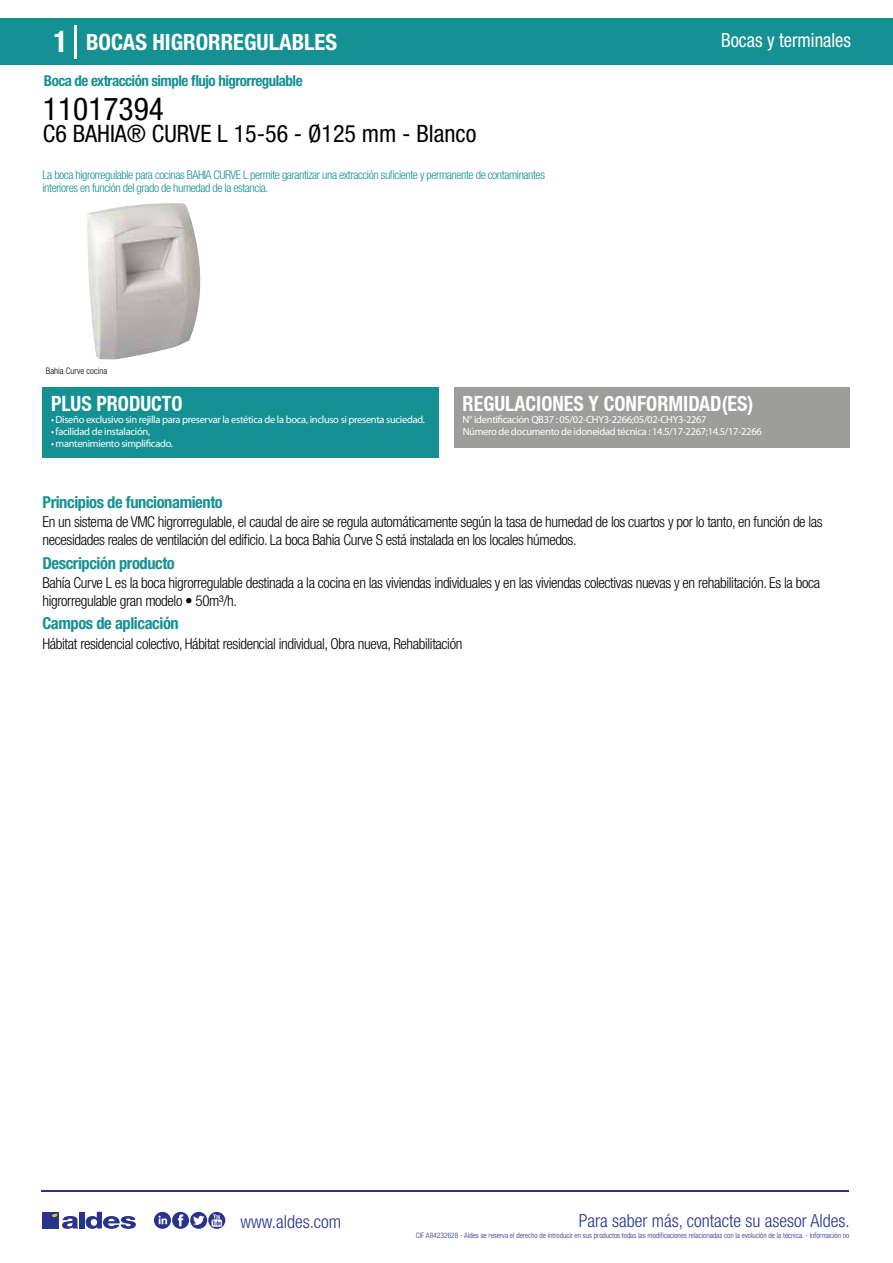
<style>
.page{position:relative;width:893px;height:1263px;background:#fff}
.page>*{position:absolute;margin:0;border:0;box-sizing:border-box;transform-origin:0 0}
.t1{font:condensed 31.5px "Helvetica Neue LT Std";color:#000}
.t2{font:condensed 24px "Helvetica Neue LT Std";color:#000}
.t3{font:700 condensed 22.5px "Helvetica Neue LT Std";color:#fff}
.t4{font:700 condensed 21px "Helvetica Neue";color:#fff;scale:.95 1}
.t5{font:condensed 19.5px "Helvetica Neue LT Std";color:#fff;scale:.95 1}
.t6{font:300 condensed 18px "Helvetica Neue";color:#28348b}
.t7{font:700 condensed 16.5px "Helvetica Neue LT Std";letter-spacing:-.025em;color:#169193}
.t8{font:300 condensed 15px/18px "Helvetica Neue LT Std";letter-spacing:-.025em;color:#000}
.t9{font:700 condensed 15px "Helvetica Neue LT Std";letter-spacing:-.035em;color:#169193}
.t10{font:300 condensed 12px/13.5px "Helvetica Neue LT Std";letter-spacing:-.035em;color:#169193}
.t11{font:10.5px/12px "Myriad Pro";letter-spacing:-.03em;color:#fff}
.t12{font:300 condensed 9px "Helvetica Neue";color:#000}
.t13{font:300 condensed 7.5px "Helvetica Neue";color:#28348b}
.s1{font-size:30px}
</style>
<div class="page">
<img style="left:87px;top:203px;width:114px;height:156px">
<div style="left:0;top:18px;width:893px;height:46px;background:#169193"></div>
<div style="left:454px;top:387px;width:396px;height:61px;background:#9d9d9c"></div>
<div style="left:43px;top:387px;width:396px;height:70px;background:#169193"></div>
<hr style="left:74px;top:25px;width:2px;height:33px;background:#fff">
<hr style="left:41px;top:1190px;width:808px;height:1px;background:#28348b">
<svg style="left:154px;top:1212px;width:71px;height:17px"></svg>
<div style="left:42px;top:1212px;width:17px;height:16px;background:#28348b"></div>
<div style="left:79px;top:1212px;width:5px;height:16px;background:#28348b"></div>
<svg style="left:86px;top:1212px;width:50px;height:17px"></svg>
<svg style="left:52px;top:1213px;width:26px;height:16px"></svg>
<h3 class="t3" style="left:54px;top:28px;width:285px"><span class="s1">1</span> BOCAS HIGRORREGULABLES</h3>
<h3 class="t5" style="left:721px;top:29px;width:138px">Bocas y terminales</h3>
<p class="t9" style="left:44px;top:71px;width:260px">Boca de extracción simple flujo higrorregulable</p>
<h1 class="t1" style="left:43px;top:91px;width:122px">11017394</h1>
<h2 class="t2" style="left:43px;top:120px;width:435px">C6 BAHIA® CURVE L 15-56 - Ø125 mm - Blanco</h2>
<p class="t10" style="left:43px;top:167px;width:504px">La boca higrorregulable para cocinas BAHIA CURVE L permite garantizar una extracción suficiente y permanente de contaminantes interiores en función del grado de humedad de la estancia.</p>
<p class="t12" style="left:46px;top:365px;width:63px">Bahia Curve cocina</p>
<h3 class="t4" style="left:51px;top:391px;width:140px">PLUS PRODUCTO</h3>
<p class="t11" style="left:51px;top:413px;width:376px">• Diseño exclusivo sin rejilla para preservar la estética de la boca, incluso si presenta suciedad.</p>
<p class="t11" style="left:51px;top:425px;width:101px">• facilidad de instalación,</p>
<p class="t11" style="left:51px;top:437px;width:124px">• mantenimiento simplificado.</p>
<p class="t7" style="left:43px;top:492px;width:182px">Principios de funcionamiento</p>
<h3 class="t4" style="left:463px;top:391px;width:308px">REGULACIONES Y CONFORMIDAD(ES)</h3>
<p class="t11" style="left:463px;top:413px;width:301px">N° identificación QB37 : 05/02-CHY3-2266;05/02-CHY3-2267<br>Número de documento de idoneidad técnica : 14.5/17-2267;14.5/17-2266</p>
<p class="t8" style="left:43px;top:513px;width:782px">En un sistema de VMC higrorregulable, el caudal de aire se regula automáticamente según la tasa de humedad de los cuartos y por lo tanto, en función de las necesidades reales de ventilación del edificio. La boca Bahia Curve S está instalada en los locales húmedos.</p>
<p class="t8" style="left:43px;top:573px;width:779px">Bahía Curve L es la boca higrorregulable destinada a la cocina en las viviendas individuales y en las viviendas colectivas nuevas y en rehabilitación. Es la boca higrorregulable gran modelo • 50m³/h.</p>
<p class="t8" style="left:43px;top:634px;width:421px">Hábitat residencial colectivo, Hábitat residencial individual, Obra nueva, Rehabilitación</p>
<p class="t7" style="left:43px;top:553px;width:134px">Descripción producto</p>
<p class="t7" style="left:43px;top:613px;width:138px">Campos de aplicación</p>
<p class="t6" style="left:240px;top:1211px;width:102px">www.aldes.com</p>
<p class="t6" style="left:579px;top:1211px;width:272px">Para saber más, contacte su asesor Aldes.</p>
<p class="t13" style="left:416px;top:1230px;width:435px">CIF A84232628 - Aldes se reserva el derecho de introducir en sus productos todas las modificaciones relacionadas con la evolución de la técnica. - Información no</p>
</div>
